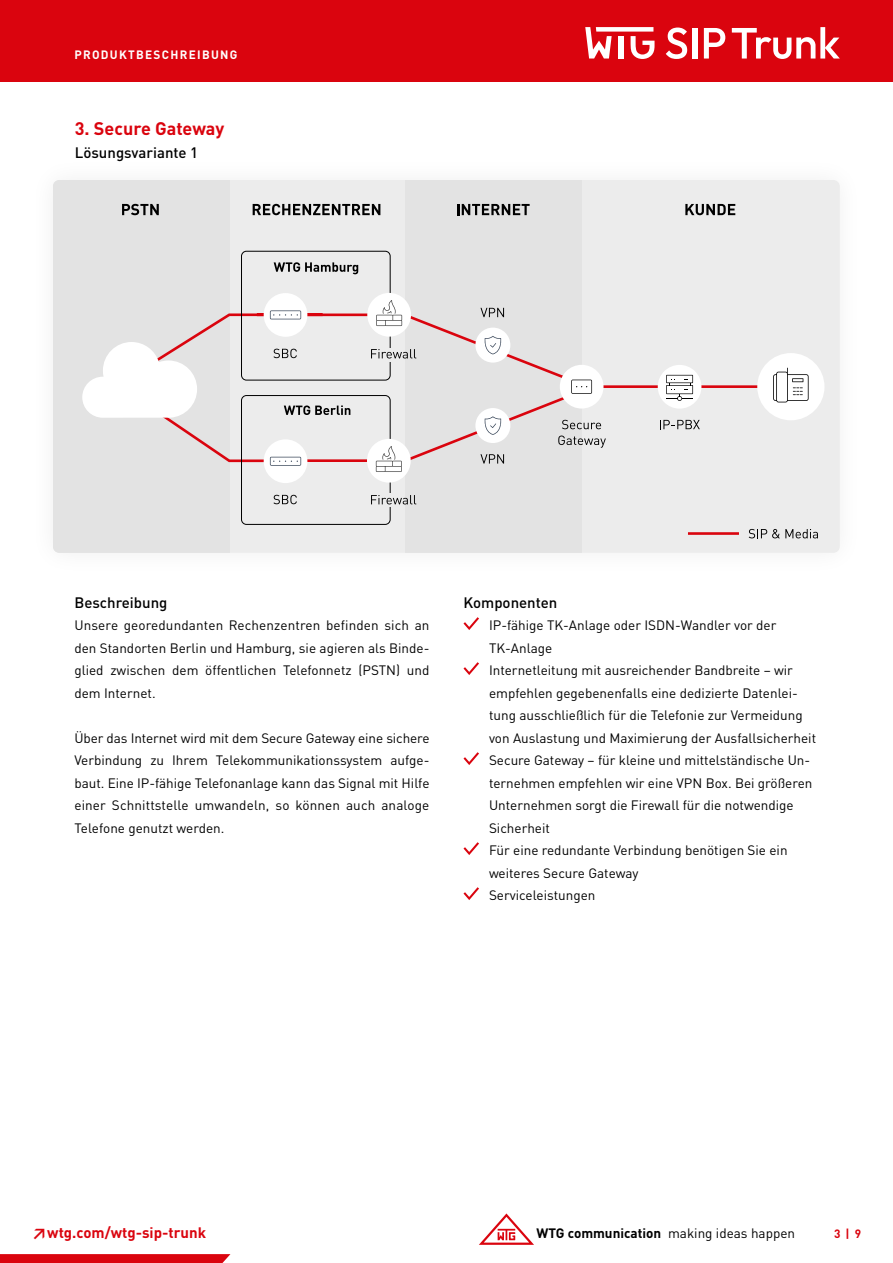
<style>
.page{position:relative;width:893px;height:1263px;background:#fff}
.page>*{position:absolute;margin:0;border:0;box-sizing:border-box;transform-origin:0 0}
.t1{font:700 18px "DINOT";color:#da040e}
.t2{font:500 15px "DINOT";color:#000}
.t3{font:700 15px "DINOT";color:#da040e}
.t4{font:13.5px/22.5px "DINOT";color:#000}
.t5{font:700 12px "DINOT";letter-spacing:.11em;color:#fff}
.t6{font:700 12px "DINOT";color:#da040e}
.s1{font-weight:700}
</style>
<div class="page">
<svg style="left:479px;top:1213px;width:55px;height:32px"></svg>
<svg style="left:0;top:1254px;width:230px;height:9px;background:#db0a14"></svg>
<div style="left:0;top:0;width:893px;height:81px;background:#da040e"></div>
<div style="left:618px;top:36px;width:5px;height:23px;background:#fff"></div>
<div style="left:596px;top:27px;width:57px;height:5px;background:#fff"></div>
<svg style="left:631px;top:36px;width:23px;height:23px"></svg>
<svg style="left:585px;top:27px;width:27px;height:32px"></svg>
<svg style="left:666px;top:28px;width:21px;height:31px"></svg>
<div style="left:692px;top:28px;width:5px;height:31px;background:#fff"></div>
<svg style="left:704px;top:28px;width:21px;height:31px"></svg>
<svg style="left:732px;top:27px;width:108px;height:32px"></svg>
<svg style="left:463px;top:617px;width:16px;height:13px"></svg>
<svg style="left:463px;top:662px;width:16px;height:13px"></svg>
<svg style="left:463px;top:752px;width:16px;height:13px"></svg>
<svg style="left:463px;top:842px;width:16px;height:13px"></svg>
<svg style="left:463px;top:887px;width:16px;height:13px"></svg>
<div style="left:229px;top:180px;width:611px;height:373px;background:#ececec"></div>
<div style="left:53px;top:180px;width:176px;height:373px;background:#e3e3e3"></div>
<div style="left:405px;top:180px;width:176px;height:373px;background:#e3e3e3"></div>
<hr style="left:688px;top:532px;width:51px;height:3px;background:#da040e">
<svg style="left:749px;top:529px;width:69px;height:9px"></svg>
<svg style="left:457px;top:204px;width:73px;height:11px"></svg>
<svg style="left:122px;top:204px;width:37px;height:11px"></svg>
<svg style="left:685px;top:204px;width:50px;height:11px"></svg>
<hr style="left:586px;top:385px;width:177px;height:3px;background:#da040e">
<svg style="left:164px;top:312px;width:77px;height:151px"></svg>
<svg style="left:82px;top:342px;width:115px;height:76px"></svg>
<div style="left:757px;top:353px;width:67px;height:67px;background:#fff;border-radius:50%"></div>
<svg style="left:773px;top:368px;width:36px;height:34px"></svg>
<svg style="left:660px;top:420px;width:40px;height:9px"></svg>
<svg style="left:253px;top:204px;width:127px;height:11px"></svg>
<div style="left:658px;top:365px;width:43px;height:44px;background:#fff;border-radius:50%"></div>
<svg style="left:666px;top:375px;width:27px;height:26px"></svg>
<svg style="left:241px;top:251px;width:365px;height:274px"></svg>
<p class="t5" style="left:74px;top:46px;width:165px">PRODUKTBESCHREIBUNG</p>
<h1 class="t1" style="left:75px;top:117px;width:151px">3. Secure Gateway</h1>
<p class="t2" style="left:75px;top:143px;width:125px">Lösungsvariante 1</p>
<p class="t2" style="left:74px;top:593px;width:95px">Beschreibung</p>
<p class="t4" style="left:74px;top:614px;width:357px">Unsere georedundanten Rechenzentren befinden sich an den Standorten Berlin und Hamburg, sie agieren als Binde&shy;glied zwischen dem öffentlichen Telefonnetz (PSTN) und dem Internet.</p>
<p class="t4" style="left:74px;top:726px;width:357px;text-align:justify">Über das Internet wird mit dem Secure Gateway eine sichere Verbindung zu Ihrem Telekommunikationssystem aufge&shy;baut. Eine IP-fähige Telefonanlage kann das Signal mit Hilfe einer Schnittstelle umwandeln, so können auch analoge Telefone genutzt werden.</p>
<p class="t2" style="left:463px;top:593px;width:95px">Komponenten</p>
<p class="t4" style="left:489px;top:614px;width:329px">IP-fähige TK-Anlage oder ISDN-Wandler vor der TK-Anlage<br>Internetleitung mit ausreichender Bandbreite – wir empfehlen gegebenenfalls eine dedizierte Datenlei&shy;tung ausschließlich für die Telefonie zur Vermeidung von Auslastung und Maximierung der Ausfallsicherheit Secure Gateway – für kleine und mittelständische Un&shy;ternehmen empfehlen wir eine VPN Box. Bei größeren Unternehmen sorgt die Firewall für die notwendige Sicherheit<br>Für eine redundante Verbindung benötigen Sie ein weiteres Secure Gateway<br>Serviceleistungen</p>
<p class="t3" style="left:32px;top:1222px;width:176px">↗wtg.com/wtg-sip-trunk</p>
<p class="t4" style="left:536px;top:1221px;width:260px"><span class="s1">WTG communication</span> making ideas happen</p>
<p class="t6" style="left:834px;top:1225px;width:29px">3 | 9</p>
</div>
